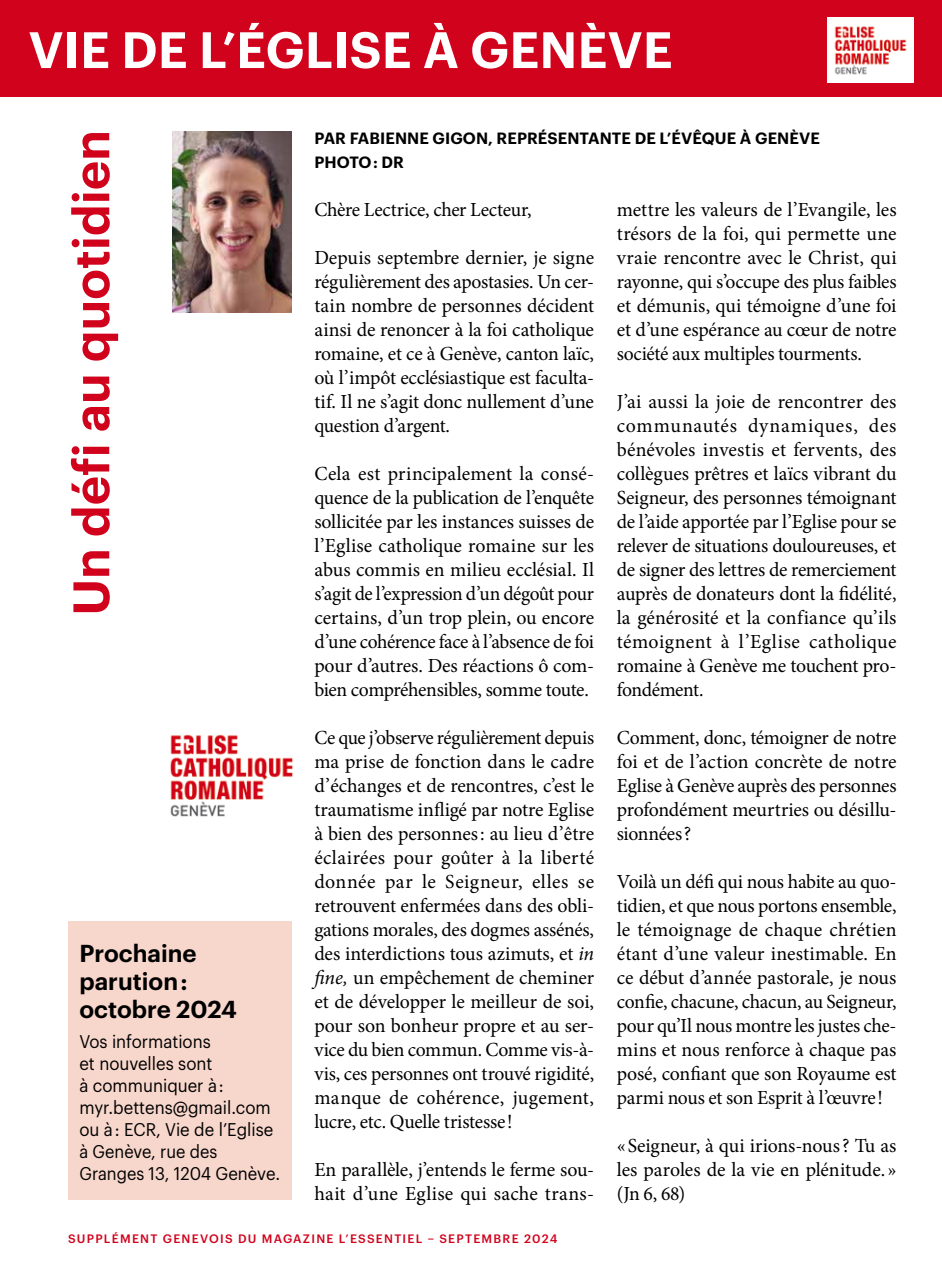
<style>
.page{position:relative;width:942px;height:1276px;background:#fff}
.page>*{position:absolute;margin:0;border:0;box-sizing:border-box;transform-origin:0 0}
.t1{font:600 50px "Graphik";letter-spacing:.005em;color:#fff}
.t2{font:600 50px "Graphik";color:#d1021c}
.t3{font:600 24px/28px "Graphik";color:#000}
.t4{font:20px/24px "Minion Pro";letter-spacing:-.01em;color:#000;text-align:justify}
.t5{font:18px/22px "Graphik";color:#000;scale:.93 1}
.t6{font:600 16px/24px "Graphik";letter-spacing:.005em;color:#000}
.t7{font:500 12px "Graphik";letter-spacing:.105em;color:#d1021c}
.s1{font-style:italic}
</style>
<div class="page">
<div style="left:0;top:0;width:941px;height:96px;background:#d1021c"></div>
<img style="left:827px;top:18px;width:86px;height:64px">
<img style="left:172px;top:132px;width:119px;height:180px">
<img style="left:170px;top:734px;width:123px;height:83px">
<div style="left:68px;top:921px;width:223px;height:279px;background:#f7d6cb"></div>
<h1 class="t1" style="left:28px;top:12px;width:645px">VIE DE L’ÉGLISE À GENÈVE</h1>
<h1 class="t2" style="left:53px;top:616px;width:487px;rotate:-90deg">Un défi au quotidien</h1>
<p class="t6" style="left:314px;top:125px;width:507px">PAR FABIENNE GIGON, REPRÉSENTANTE DE L’ÉVÊQUE À GENÈVE<br>PHOTO : DR</p>
<p class="t4" style="left:314px;top:198px;width:219px">Chère Lectrice, cher Lecteur,</p>
<p class="t4" style="left:314px;top:246px;width:281px">Depuis septembre dernier, je signe régulièrement des apostasies. Un cer&shy;tain nombre de personnes décident ainsi de renoncer à la foi catholique romaine, et ce à Genève, canton laïc, où l’impôt ecclésiastique est faculta&shy;tif. Il ne s’agit donc nullement d’une question d’argent.</p>
<p class="t4" style="left:314px;top:462px;width:281px">Cela est principalement la consé&shy;quence de la publication de l’enquête sollicitée par les instances suisses de l’Eglise catholique romaine sur les abus commis en milieu ecclésial. Il s’agit de l’expression d’un dégoût pour certains, d’un trop plein, ou encore d’une cohérence face à l’absence de foi pour d’autres. Des réactions ô com&shy;bien compréhensibles, somme toute.</p>
<p class="t4" style="left:314px;top:726px;width:281px">Ce que j’observe régulièrement depuis ma prise de fonction dans le cadre d’échanges et de rencontres, c’est le traumatisme infligé par notre Eglise à bien des personnes: au lieu d’être éclairées pour goûter à la liberté donnée par le Seigneur, elles se retrouvent enfermées dans des obli&shy;gations morales, des dogmes assénés, des interdictions tous azimuts, et <span class="s1">in fine,</span> un empêchement de cheminer et de développer le meilleur de soi, pour son bonheur propre et au ser&shy;vice du bien commun. Comme vis-à&shy;vis, ces personnes ont trouvé rigidité, manque de cohérence, jugement, lucre, etc. Quelle tristesse!</p>
<p class="t4" style="left:314px;top:1158px;width:281px">En parallèle, j’entends le ferme sou&shy;hait d’une Eglise qui sache trans-</p>
<p class="t4" style="left:616px;top:198px;width:281px">mettre les valeurs de l’Evangile, les trésors de la foi, qui permette une vraie rencontre avec le Christ, qui rayonne, qui s’occupe des plus faibles et démunis, qui témoigne d’une foi et d’une espérance au cœur de notre société aux multiples tourments.</p>
<p class="t4" style="left:616px;top:390px;width:281px">J’ai aussi la joie de rencontrer des communautés dynamiques, des bénévoles investis et fervents, des collègues prêtres et laïcs vibrant du Seigneur, des personnes témoignant de l’aide apportée par l’Eglise pour se relever de situations douloureuses, et de signer des lettres de remerciement auprès de donateurs dont la fidélité, la générosité et la confiance qu’ils témoignent à l’Eglise catholique romaine à Genève me touchent pro&shy;fondément.</p>
<p class="t4" style="left:616px;top:726px;width:281px">Comment, donc, témoigner de notre foi et de l’action concrète de notre Eglise à Genève auprès des personnes profondément meurtries ou désillu&shy;sionnées?</p>
<p class="t4" style="left:616px;top:870px;width:281px">Voilà un défi qui nous habite au quo&shy;tidien, et que nous portons ensemble, le témoignage de chaque chrétien étant d’une valeur inestimable. En ce début d’année pastorale, je nous confie, chacune, chacun, au Seigneur, pour qu’Il nous montre les justes che&shy;mins et nous renforce à chaque pas posé, confiant que son Royaume est parmi nous et son Esprit à l’œuvre!</p>
<p class="t4" style="left:616px;top:1134px;width:281px">«Seigneur, à qui irions-nous? Tu as les paroles de la vie en plénitude. » (Jn 6, 68)</p>
<p class="t3" style="left:79px;top:936px;width:159px">Prochaine parution : octobre 2024</p>
<p class="t5" style="left:79px;top:1029px;width:217px">Vos informations<br>et nouvelles sont<br>à communiquer à : myr.bettens@gmail.com ou à : ECR, Vie de l’Eglise à Genève, rue des<br>Granges 13, 1204 Genève.</p>
<p class="t7" style="left:68px;top:1229px;width:490px">SUPPLÉMENT GENEVOIS DU MAGAZINE L’ESSENTIEL – SEPTEMBRE 2024</p>
</div>
